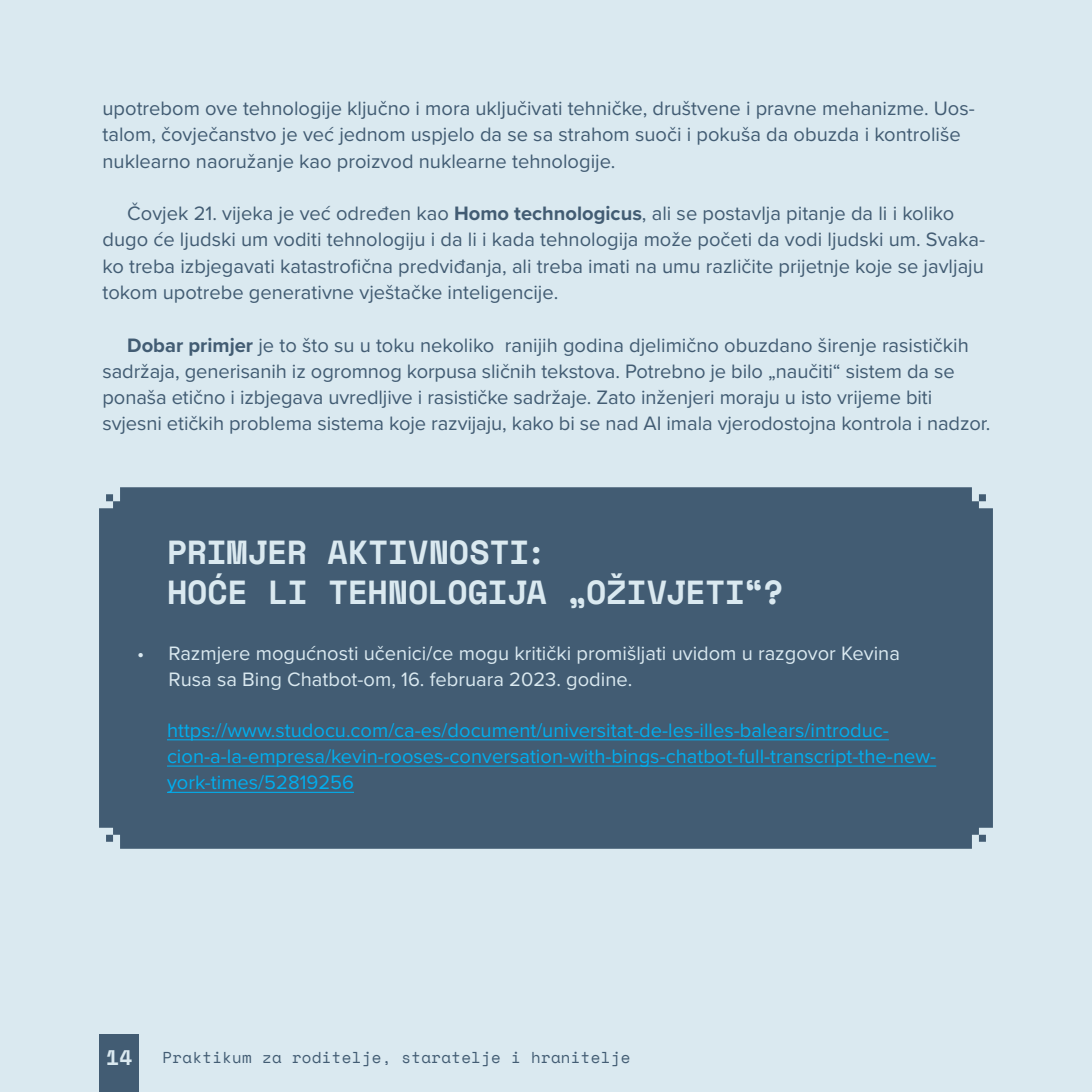
<style>
.page{position:relative;width:1092px;height:1092px;background:#fff}
.page>*{position:absolute;margin:0;border:0;box-sizing:border-box;transform-origin:0 0}
.t1{font:700 33.25px/40.2px "Space Mono";letter-spacing:-.015em;color:#dae9f0}
.t2{font:700 21px "Space Mono";color:#dae9f0}
.t3{font:20.12px/26.2px "Proxima Nova";color:#425c73}
.t4{font:20.12px/26.2px "Proxima Nova";color:#00aeef}
.t5{font:20.12px/26.2px "Proxima Nova";color:#dae9f0}
.t6{font:15.75px "Space Mono";letter-spacing:.02em;color:#425c73}
.s1{font-weight:700}
</style>
<div class="page">
<div style="left:0;top:0;width:1091px;height:1091px;background:#dae9f0"></div>
<div style="left:99px;top:1034px;width:40px;height:57px;background:#425c73"></div>
<div style="left:99px;top:487px;width:893px;height:361px;background:#425c73"></div>
<hr style="left:167px;top:739px;width:721px;height:1px;background:#00aeef">
<hr style="left:167px;top:765px;width:769px;height:1px;background:#00aeef">
<hr style="left:167px;top:791px;width:187px;height:1px;background:#00aeef">
<p class="t3" style="left:102px;top:94px;width:873px">upotrebom ove tehnologije ključno i mora uključivati tehničke, društvene i pravne mehanizme. Uos&shy;talom, čovječanstvo je već jednom uspjelo da se sa strahom suoči i pokuša da obuzda i kontroliše nuklearno naoružanje kao proizvod nuklearne tehnologije.</p>
<p class="t3" style="left:102px;top:199px;width:884px;text-indent:25px">Čovjek 21. vijeka je već određen kao <span class="s1">Homo technologicus</span>, ali se postavlja pitanje da li i koliko dugo će ljudski um voditi tehnologiju i da li i kada tehnologija može početi da vodi ljudski um. Svaka&shy;ko treba izbjegavati katastrofična predviđanja, ali treba imati na umu različite prijetnje koje se javljaju tokom upotrebe generativne vještačke inteligencije.</p>
<p class="t3" style="left:102px;top:331px;width:889px;text-indent:25px"><span class="s1">Dobar primjer</span> je to što su u toku nekoliko ranijih godina djelimično obuzdano širenje rasističkih sadržaja, generisanih iz ogromnog korpusa sličnih tekstova. Potrebno je bilo „naučiti“ sistem da se ponaša etično i izbjegava uvredljive i rasističke sadržaje. Zato inženjeri moraju u isto vrijeme biti svjesni etičkih problema sistema koje razvijaju, kako bi se nad AI imala vjerodostojna kontrola i nadzor.</p>
<h1 class="t1" style="left:167px;top:530px;width:618px">PRIMJER AKTIVNOSTI:<br>HOĆE LI TEHNOLOGIJA „OŽIVJETI“?</h1>
<p class="t5" style="left:168px;top:639px;width:733px;text-indent:-31px">• Razmjere mogućnosti učenici/ce mogu kritički promišljati uvidom u razgovor Kevina<br>Rusa sa Bing Chatbot-om, 16. februara 2023. godine.</p>
<p class="t4" style="left:167px;top:715px;width:770px">https://www.studocu.com/ca-es/document/universitat-de-les-illes-balears/introduc&shy;cion-a-la-empresa/kevin-rooses-conversation-with-bings-chatbot-full-transcript-the-new&shy;york-times/52819256</p>
<p class="t2" style="left:106px;top:1041px;width:27px">14</p>
<p class="t6" style="left:162px;top:1045px;width:469px">Praktikum za roditelje, staratelje i hranitelje</p>
</div>
